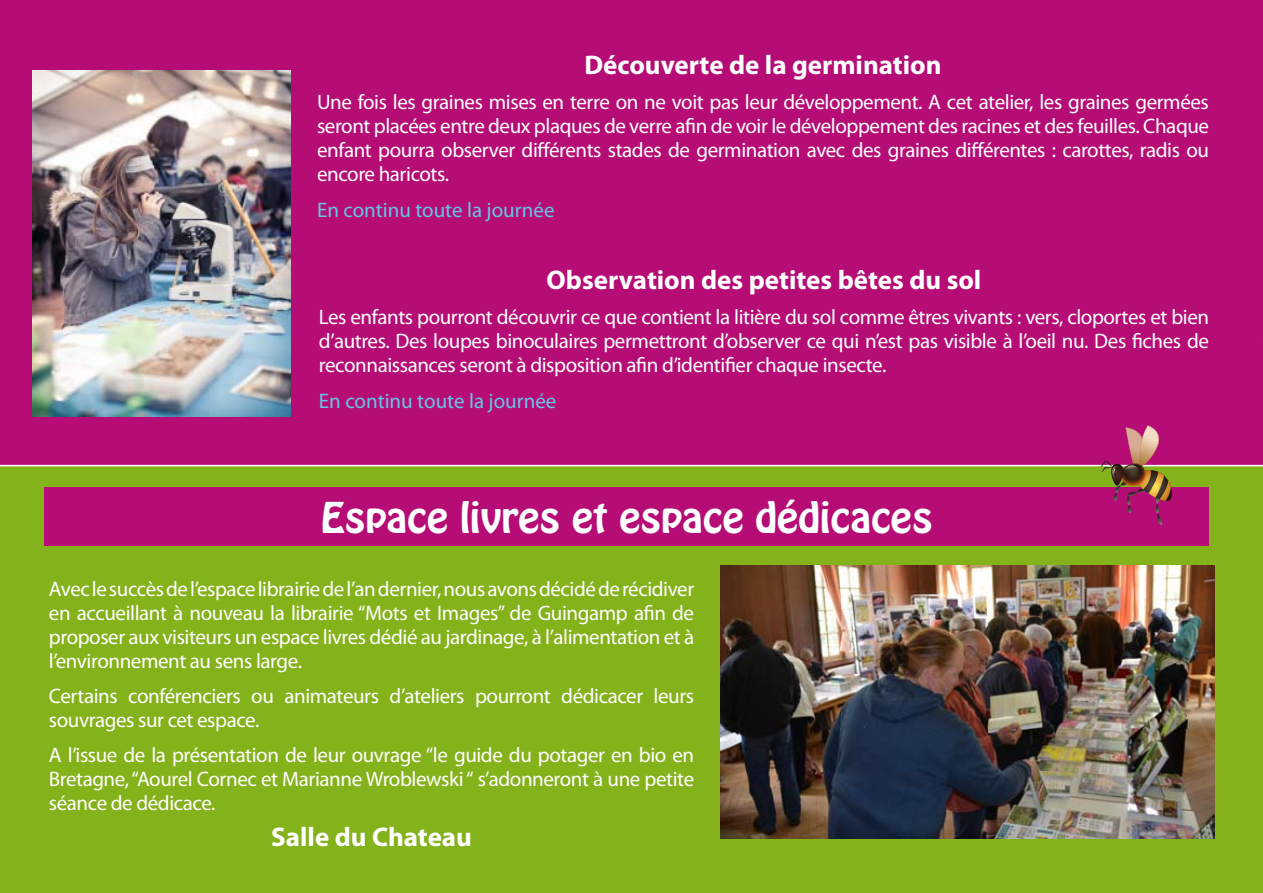
<style>
.page{position:relative;width:1263px;height:893px;background:#fff}
.page>*{position:absolute;margin:0;border:0;box-sizing:border-box;transform-origin:0 0}
.t1{font:37.5px "Hobo Std";color:#fff;scale:1.07 1}
.t2{font:700 27px "Myriad Pro";color:#fff}
.t3{font:21px/24px "Myriad Pro";letter-spacing:-.02em;color:#fff;text-align:justify}
.t4{font:21px "Myriad Pro";color:#66c6e4}
</style>
<div class="page">
<div style="left:0;top:466px;width:1263px;height:427px;background:#84b21b"></div>
<div style="left:0;top:0;width:1263px;height:465px;background:#b50d75"></div>
<img style="left:1253px;top:305px;width:10px;height:49px">
<div style="left:45px;top:487px;width:1164px;height:59px;background:#b50d75"></div>
<img style="left:1101px;top:425px;width:71px;height:100px">
<img style="left:720px;top:566px;width:495px;height:273px">
<img style="left:33px;top:70px;width:258px;height:347px">
<p class="t2" style="left:584px;top:48px;width:359px">Découverte de la germination</p>
<p class="t3" style="left:317px;top:90px;width:893px">Une fois les graines mises en terre on ne voit pas leur développement. A cet atelier, les graines germées seront placées entre deux plaques de verre afin de voir le développement des racines et des feuilles. Chaque enfant pourra observer différents stades de germination avec des graines différentes : carottes, radis ou encore haricots.</p>
<p class="t4" style="left:317px;top:197px;width:239px">En continu toute la journée</p>
<p class="t2" style="left:546px;top:262px;width:436px">Observation des petites bêtes du sol</p>
<p class="t3" style="left:319px;top:305px;width:892px">Les enfants pourront découvrir ce que contient la litière du sol comme êtres vivants : vers, cloportes et bien d’autres. Des loupes binoculaires permettront d’observer ce qui n’est pas visible à l’oeil nu. Des fiches de reconnaissances seront à disposition afin d’identifier chaque insecte.</p>
<p class="t4" style="left:319px;top:388px;width:239px">En continu toute la journée</p>
<h1 class="t1" style="left:321px;top:492px;width:573px">Espace livres et espace dédicaces</h1>
<p class="t3" style="left:49px;top:577px;width:647px">Avec le succès de l’espace librairie de l’an dernier, nous avons décidé de récidiver en accueillant à nouveau la librairie “Mots et Images” de Guingamp afin de proposer aux visiteurs un espace livres dédié au jardinage, à l’alimentation et à l’environnement au sens large.</p>
<p class="t3" style="left:49px;top:684px;width:647px">Certains conférenciers ou animateurs d’ateliers pourront dédicacer leurs souvrages sur cet espace.</p>
<p class="t3" style="left:49px;top:742px;width:647px">A l’issue de la présentation de leur ouvrage “le guide du potager en bio en Bretagne, “Aourel Cornec et Marianne Wroblewski “ s’adonneront à une petite séance de dédicace.</p>
<p class="t2" style="left:271px;top:819px;width:202px">Salle du Chateau</p>
</div>
